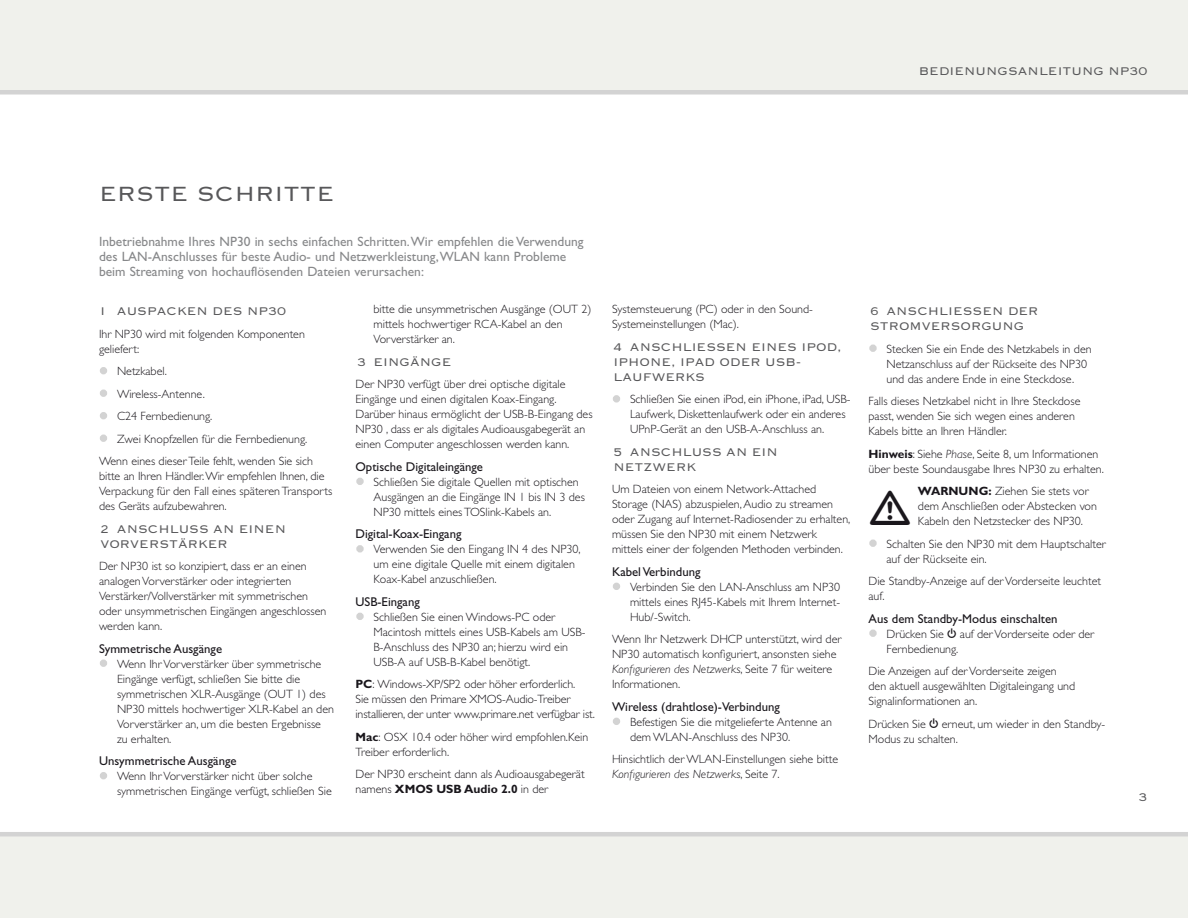
<style>
.page{position:relative;width:1188px;height:918px;background:#fff}
.page>*{position:absolute;margin:0;border:0;box-sizing:border-box;transform-origin:0 0}
.t1{font:27px "Lindgrensans";color:#58585a}
.t2{font:14.7px/15px "Lindgrensans";color:#58585a}
.t3{font:13.5px/15px "Gill Sans";color:#87888a}
.t4{font:12.75px "Gill Sans";color:#1a171c}
.t5{font:300 12px/15px "Gill Sans";color:#1a171c}
.s1{font-size:18px;color:#d3d3d3}
.s2{font-weight:700}
.s3{font-style:italic}
.s4{font-family:"Hifi Controls";font-weight:400}
</style>
<div class="page">
<div style="left:0;top:0;width:1188px;height:94px;background:#f0f1ec"></div>
<div style="left:0;top:832px;width:1188px;height:86px;background:#f0f1ec"></div>
<div style="left:100px;top:367px;width:7px;height:7px;border:3px solid #d3d3d3;border-radius:50%"></div>
<div style="left:100px;top:390px;width:7px;height:7px;border:3px solid #d3d3d3;border-radius:50%"></div>
<div style="left:100px;top:412px;width:7px;height:7px;border:3px solid #d3d3d3;border-radius:50%"></div>
<div style="left:100px;top:435px;width:7px;height:7px;border:3px solid #d3d3d3;border-radius:50%"></div>
<div style="left:100px;top:660px;width:7px;height:7px;border:3px solid #d3d3d3;border-radius:50%"></div>
<div style="left:100px;top:772px;width:7px;height:7px;border:3px solid #d3d3d3;border-radius:50%"></div>
<div style="left:356px;top:478px;width:8px;height:7px;border:3px solid #d3d3d3;border-radius:50%"></div>
<div style="left:356px;top:545px;width:8px;height:8px;border:3px solid #d3d3d3;border-radius:50%"></div>
<div style="left:356px;top:613px;width:8px;height:7px;border:3px solid #d3d3d3;border-radius:50%"></div>
<div style="left:613px;top:395px;width:7px;height:8px;border:3px solid #d3d3d3;border-radius:50%"></div>
<div style="left:613px;top:583px;width:7px;height:7px;border:3px solid #d3d3d3;border-radius:50%"></div>
<div style="left:613px;top:718px;width:7px;height:7px;border:3px solid #d3d3d3;border-radius:50%"></div>
<div style="left:869px;top:345px;width:8px;height:7px;border:3px solid #d3d3d3;border-radius:50%"></div>
<div style="left:869px;top:540px;width:8px;height:7px;border:3px solid #d3d3d3;border-radius:50%"></div>
<div style="left:869px;top:630px;width:8px;height:7px;border:3px solid #d3d3d3;border-radius:50%"></div>
<p class="t2" style="left:919px;top:63px;width:230px">BEDIENUNGSANLEITUNG NP30</p>
<h1 class="t1" style="left:99px;top:180px;width:136px">ERSTE SCHR</h1>
<h1 class="t1" style="left:274px;top:180px;width:61px">ITTE</h1>
<p class="t3" style="left:99px;top:233px;width:486px">Inbetriebnahme Ihres NP30 in sechs einfachen Schritten. Wir empfehlen die Verwendung des LAN-Anschlusses für beste Audio- und Netzwerkleistung, WLAN kann Probleme beim Streaming von hochauflösenden Dateien verursachen:</p>
<p class="t2" style="left:100px;top:304px;width:37px">1 Auspa</p>
<p class="t2" style="left:167px;top:304px;width:21px">cken</p>
<p class="t2" style="left:212px;top:304px;width:11px">des</p>
<p class="t2" style="left:247px;top:304px;width:41px">NP30</p>
<p class="t5" style="left:99px;top:326px;width:207px">Ihr NP30 wird mit folgenden Komponenten geliefert:</p>
<p class="t5" style="left:99px;top:364px;width:69px"><span class="s1">•</span> Netzkabel.</p>
<p class="t5" style="left:99px;top:386px;width:107px"><span class="s1">•</span> Wireless-Antenne.</p>
<p class="t5" style="left:99px;top:409px;width:115px"><span class="s1">•</span> C24 Fernbedienung.</p>
<p class="t5" style="left:99px;top:428px;width:216px;line-height:22.5px"><span class="s1">•</span> Zwei Knopfzellen für die Fernbedienung.<br>Wenn eines dieser Teile fehlt, wenden Sie sich</p>
<p class="t5" style="left:99px;top:469px;width:235px">bitte an Ihren Händler. Wir empfehlen Ihnen, die<br>Verpackung für den Fall eines späteren Transports des Geräts aufzubewahren.</p>
<p class="t2" style="left:100px;top:521px;width:80px">2 Anschluss</p>
<p class="t2" style="left:100px;top:521px;width:149px;text-indent:113px">an einen<br>Vorverstärker</p>
<p class="t5" style="left:99px;top:559px;width:229px">Der NP30 ist so konzipiert, dass er an einen analogen Vorverstärker oder integrierten Verstärker/Vollverstärker mit symmetrischen oder unsymmetrischen Eingängen angeschlossen werden kann.</p>
<p class="t4" style="left:99px;top:641px;width:125px">Symmetrische Ausgänge</p>
<p class="t5" style="left:117px;top:656px;width:218px;text-indent:-18px"><span class="s1">•</span> Wenn Ihr Vorverstärker über symmetrische Eingänge verfügt, schließen Sie bitte die symmetrischen XLR-Ausgänge (OUT 1) des NP30 mittels hochwertiger XLR-Kabel an den Vorverstärker an, um die besten Ergebnisse zu erhalten.</p>
<p class="t4" style="left:99px;top:754px;width:139px">Unsymmetrische Ausgänge</p>
<p class="t5" style="left:117px;top:769px;width:216px;text-indent:-18px"><span class="s1">•</span> Wenn Ihr Vorverstärker nicht über solche symmetrischen Eingänge verfügt, schließen Sie</p>
<p class="t5" style="left:374px;top:302px;width:219px">bitte die unsymmetrischen Ausgänge (OUT 2) mittels hochwertiger RCA-Kabel an den<br>Vorverstärker an.</p>
<p class="t2" style="left:357px;top:354px;width:96px">3 EINGÄNGE</p>
<p class="t5" style="left:356px;top:377px;width:239px">Der NP30 verfügt über drei optische digitale Eingänge und einen digitalen Koax-Eingang.<br>Darüber hinaus ermöglicht der USB-B-Eingang des NP30 , dass er als digitales Audioausgabegerät an einen Computer angeschlossen werden kann.</p>
<p class="t4" style="left:356px;top:459px;width:129px">Optische Digitaleingänge</p>
<p class="t5" style="left:374px;top:474px;width:213px;text-indent:-18px"><span class="s1">•</span> Schließen Sie digitale Quellen mit optischen<br>Ausgängen an die Eingänge IN 1 bis IN 3 des<br>NP30 mittels eines TOSlink-Kabels an.</p>
<p class="t4" style="left:356px;top:527px;width:108px">Digital-Koax-Eingang</p>
<p class="t5" style="left:374px;top:542px;width:209px;text-indent:-18px"><span class="s1">•</span> Verwenden Sie den Eingang IN 4 des NP30, um eine digitale Quelle mit einem digitalen<br>Koax-Kabel anzuschließen.</p>
<p class="t4" style="left:356px;top:594px;width:66px">USB-Eingang</p>
<p class="t5" style="left:374px;top:609px;width:213px;text-indent:-18px"><span class="s1">•</span> Schließen Sie einen Windows-PC oder Macintosh mittels eines USB-Kabels am USB-B-Anschluss des NP30 an; hierzu wird ein USB-A auf USB-B-Kabel benötigt.</p>
<p class="t5" style="left:356px;top:677px;width:241px"><span class="s2">PC</span>: Windows-XP/SP2 oder höher erforderlich.<br>Sie müssen den Primare XMOS-Audio-Treiber installieren, der unter www.primare.net verfügbar ist.</p>
<p class="t5" style="left:356px;top:729px;width:234px"><span class="s2">Mac</span>: OSX 10.4 oder höher wird empfohlen.Kein<br>Treiber erforderlich.</p>
<p class="t5" style="left:356px;top:767px;width:231px">Der NP30 erscheint dann als Audioausgabegerät namens <span class="s2">XMOS USB Audio 2.0</span> in der</p>
<p class="t5" style="left:612px;top:302px;width:203px">Systemsteuerung (PC) oder in den Sound-<br>Systemeinstellungen (Mac).</p>
<p class="t2" style="left:614px;top:339px;width:148px">4 AnschlieSSen eines</p>
<p class="t2" style="left:801px;top:339px;width:42px">iPod,</p>
<p class="t2" style="left:614px;top:354px;width:37px">i Phone</p>
<p class="t2" style="left:671px;top:354px;width:60px">, iPad ode</p>
<p class="t2" style="left:750px;top:354px;width:52px">r USB-</p>
<p class="t2" style="left:614px;top:369px;width:82px">Lau fwerks</p>
<p class="t5" style="left:630px;top:392px;width:222px;text-indent:-18px"><span class="s1">•</span> Schließen Sie einen iPod, ein iPhone, iPad, USB-<br>Laufwerk, Diskettenlaufwerk oder ein anderes<br>UPnP-Gerät an den USB-A-Anschluss an.</p>
<p class="t2" style="left:614px;top:444px;width:80px">5 Anschluss</p>
<p class="t2" style="left:726px;top:444px;width:35px">an ein</p>
<p class="t2" style="left:614px;top:459px;width:82px">Netzwerk</p>
<p class="t5" style="left:612px;top:482px;width:240px">Um Dateien von einem Network-Attached Storage (NAS) abzuspielen, Audio zu streamen oder Zugang auf Internet-Radiosender zu erhalten, müssen Sie den NP30 mit einem Netzwerk mittels einer der folgenden Methoden verbinden.</p>
<p class="t4" style="left:612px;top:564px;width:90px">Kabel Verbindung</p>
<p class="t5" style="left:630px;top:579px;width:212px;text-align:justify;text-indent:-18px"><span class="s1">•</span> Verbinden Sie den LAN-Anschluss am NP30 mittels eines RJ45-Kabels mit Ihrem Internet-Hub/-Switch.</p>
<p class="t5" style="left:612px;top:632px;width:231px">Wenn Ihr Netzwerk DHCP unterstützt, wird der NP30 automatisch konfiguriert, ansonsten siehe <span class="s3">Konfigurieren des Netzwerks</span>, Seite 7 für weitere Informationen.</p>
<p class="t4" style="left:612px;top:699px;width:169px">Wireless (drahtlose)-Verbindung</p>
<p class="t5" style="left:630px;top:714px;width:203px;text-indent:-18px"><span class="s1">•</span> Befestigen Sie die mitgelieferte Antenne an dem WLAN-Anschluss des NP30.</p>
<p class="t5" style="left:612px;top:752px;width:228px">Hinsichtlich der WLAN-Einstellungen siehe bitte<br><span class="s3">Konfigurieren des Netzwerks</span>, Seite 7.</p>
<p class="t2" style="left:870px;top:304px;width:170px">6 AnschlieSSen der<br>Stromve</p>
<p class="t2" style="left:940px;top:319px;width:53px">rsorgung</p>
<p class="t5" style="left:886px;top:341px;width:207px;text-indent:-18px"><span class="s1">•</span> Stecken Sie ein Ende des Netzkabels in den<br>Netzanschluss auf der Rückseite des NP30 und das andere Ende in eine Steckdose.</p>
<p class="t5" style="left:868px;top:394px;width:213px">Falls dieses Netzkabel nicht in Ihre Steckdose passt, wenden Sie sich wegen eines anderen<br>Kabels bitte an Ihren Händler.</p>
<p class="t5" style="left:868px;top:446px;width:237px"><span class="s2">Hinweis</span>: Siehe <span class="s3">Phase</span>, Seite 8, um Informationen über beste Soundausgabe Ihres NP30 zu erhalten.</p>
<p class="t5" style="left:918px;top:484px;width:181px"><span class="s2">WARNUNG:</span> Ziehen Sie stets vor dem Anschließen oder Abstecken von<br>Kabeln den Netzstecker des NP30.</p>
<p class="t5" style="left:886px;top:536px;width:221px;text-indent:-18px"><span class="s1">•</span> Schalten Sie den NP30 mit dem Hauptschalter auf der Rückseite ein.</p>
<p class="t5" style="left:868px;top:574px;width:234px">Die Standby-Anzeige auf der Vorderseite leuchtet auf.</p>
<p class="t4" style="left:868px;top:611px;width:191px">Aus dem Standby-Modus einschalten</p>
<p class="t5" style="left:886px;top:626px;width:209px;text-indent:-18px"><span class="s1">•</span> Drücken Sie <span class="s4">O</span> auf der Vorderseite oder der<br>Fernbedienung.</p>
<p class="t5" style="left:868px;top:664px;width:208px">Die Anzeigen auf der Vorderseite zeigen den aktuell ausgewählten Digitaleingang und<br>Signalinformationen an.</p>
<p class="t5" style="left:868px;top:716px;width:238px">Drücken Sie <span class="s4">O</span> erneut, um wieder in den Standby-<br>Modus zu schalten.</p>
<p class="t2" style="left:1139px;top:790px;width:10px">3</p>
</div>
